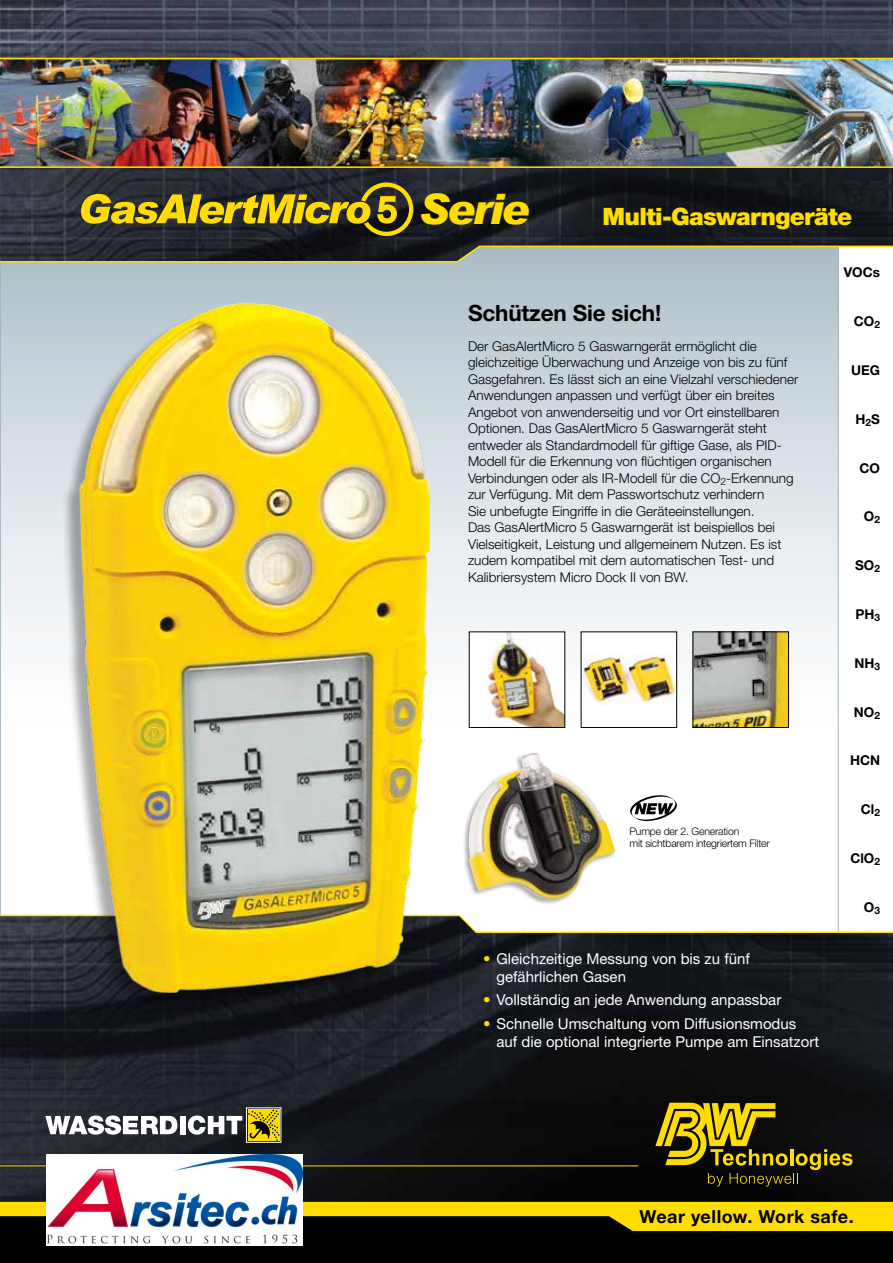
<style>
.page{position:relative;width:893px;height:1263px;background:#fff}
.page>*{position:absolute;margin:0;border:0;box-sizing:border-box;transform-origin:0 0}
.t1{font:italic 900 42px "Arial";letter-spacing:-.045em;color:#fd0}
.t2{font:900 24px "Helvetica Neue";letter-spacing:-.03em;color:#fd0}
.t3{font:700 22.5px "Helvetica Neue";letter-spacing:-.01em;color:#000}
.t4{font:700 18px "Helvetica Neue";letter-spacing:.025em;color:#000}
.t5{font:15px/18px "Helvetica Neue";color:#fff}
.t6{font:300 13.5px/16.5px "Helvetica Neue";color:#000}
.t7{font:700 13.5px "Helvetica Neue";color:#000}
.t8{font:300 10.5px/12.6px "Helvetica Neue";letter-spacing:-.02em;color:#000}
.s1{color:#fd0}
</style>
<div class="page">
<svg style="left:2px;top:263px;width:834px;height:465px"></svg>
<div style="left:0;top:1206px;width:893px;height:57px;background:#000100"></div>
<img style="left:0;top:934px;width:893px;height:268px">
<svg style="left:655px;top:1103px;width:198px;height:83px;background:#4f4507"></svg>
<svg style="left:0;top:1202px;width:893px;height:29px"></svg>
<svg style="left:0;top:914px;width:893px;height:20px"></svg>
<hr style="left:0;top:1165px;width:638px;height:1px;background:#fd0">
<img style="left:0;top:0;width:893px;height:245px">
<img style="left:0;top:59px;width:893px;height:107px">
<hr style="left:0;top:166px;width:893px;height:2px;background:#fd0">
<hr style="left:0;top:58px;width:893px;height:1px;background:#fd0">
<svg style="left:0;top:245px;width:893px;height:18px;background:#71766a"></svg>
<svg style="left:81px;top:181px;width:334px;height:56px;background:#635b20"></svg>
<div style="left:469px;top:632px;width:96px;height:95px;background:#fff"></div>
<img style="left:488px;top:633px;width:75px;height:93px">
<div style="left:581px;top:632px;width:96px;height:95px;background:#fff"></div>
<img style="left:583px;top:654px;width:92px;height:51px">
<div style="left:581px;top:631px;width:96px;height:97px;border:1px solid #000"></div>
<img style="left:695px;top:633px;width:92px;height:93px">
<div style="left:693px;top:631px;width:96px;height:97px;border:1px solid #000"></div>
<div style="left:62px;top:306px;width:365px;height:705px;background:#000;opacity:.33"></div>
<img style="left:80px;top:303px;width:349px;height:689px">
<div style="left:462px;top:751px;width:154px;height:155px;background:#000;opacity:.33"></div>
<img style="left:469px;top:753px;width:146px;height:147px">
<svg style="left:630px;top:795px;width:47px;height:26px"></svg>
<div style="left:246px;top:1107px;width:35px;height:36px;border:1px solid #fff"></div>
<svg style="left:45px;top:1115px;width:132px;height:20px"></svg>
<div style="left:180px;top:1116px;width:5px;height:18px;background:#fff"></div>
<svg style="left:188px;top:1108px;width:93px;height:34px"></svg>
<img style="left:47px;top:1154px;width:256px;height:91px">
<h1 class="t1" style="left:418px;top:183px;width:112px">Serie</h1>
<h2 class="t2" style="left:603px;top:202px;width:251px">Multi-Gaswarngeräte</h2>
<h3 class="t3" style="left:468px;top:299px;width:195px">Schützen Sie sich!</h3>
<p class="t6" style="left:468px;top:337px;width:332px">Der GasAlertMicro 5 Gaswarngerät ermöglicht die gleichzeitige Überwachung und Anzeige von bis zu fünf Gasgefahren. Es lässt sich an eine Vielzahl verschiedener Anwendungen anpassen und verfügt über ein breites Angebot von anwenderseitig und vor Ort einstellbaren Optionen. Das GasAlertMicro 5 Gaswarngerät steht entweder als Standardmodell für giftige Gase, als PID-Modell für die Erkennung von flüchtigen organischen Verbindungen oder als IR-Modell für die CO<sub>2</sub>-Erkennung zur Verfügung. Mit dem Passwortschutz verhindern<br>Sie unbefugte Eingriffe in die Geräteeinstellungen.<br>Das GasAlertMicro 5 Gaswarngerät ist beispiellos bei Vielseitigkeit, Leistung und allgemeinem Nutzen. Es ist zudem kompatibel mit dem automatischen Test- und Kalibriersystem Micro Dock II von BW.</p>
<p class="t8" style="left:629px;top:824px;width:142px">Pumpe der 2. Generation<br>mit sichtbarem integriertem Filter</p>
<p class="t5" style="left:496px;top:949px;width:255px;text-indent:-14px"><span class="s1">•</span> Gleichzeitige Messung von bis zu fünf gefährlichen Gasen</p>
<p class="t5" style="left:483px;top:991px;width:300px"><span class="s1">•</span> Vollständig an jede Anwendung anpassbar</p>
<p class="t5" style="left:496px;top:1014px;width:324px;text-indent:-14px"><span class="s1">•</span> Schnelle Umschaltung vom Diffusionsmodus auf die optional integrierte Pumpe am Einsatzort</p>
<p class="t7" style="left:844px;top:264px;width:38px">VOCs</p>
<p class="t7" style="left:854px;top:313px;width:28px">CO<sub>2</sub></p>
<p class="t7" style="left:851px;top:362px;width:30px">UEG</p>
<p class="t7" style="left:856px;top:411px;width:26px">H<sub>2</sub>S</p>
<p class="t7" style="left:859px;top:459px;width:22px">CO</p>
<p class="t7" style="left:864px;top:508px;width:18px">O<sub>2</sub></p>
<p class="t7" style="left:855px;top:557px;width:26px">SO<sub>2</sub></p>
<p class="t7" style="left:855px;top:606px;width:26px">PH<sub>3</sub></p>
<p class="t7" style="left:854px;top:655px;width:27px">NH<sub>3</sub></p>
<p class="t7" style="left:854px;top:703px;width:28px">NO<sub>2</sub></p>
<p class="t7" style="left:850px;top:752px;width:32px">HCN</p>
<p class="t7" style="left:861px;top:801px;width:21px">Cl<sub>2</sub></p>
<p class="t7" style="left:850px;top:850px;width:31px">ClO<sub>2</sub></p>
<p class="t7" style="left:864px;top:898px;width:18px">O<sub>3</sub></p>
<h3 class="t4" style="left:639px;top:1205px;width:216px">Wear yellow. Work safe.</h3>
</div>
